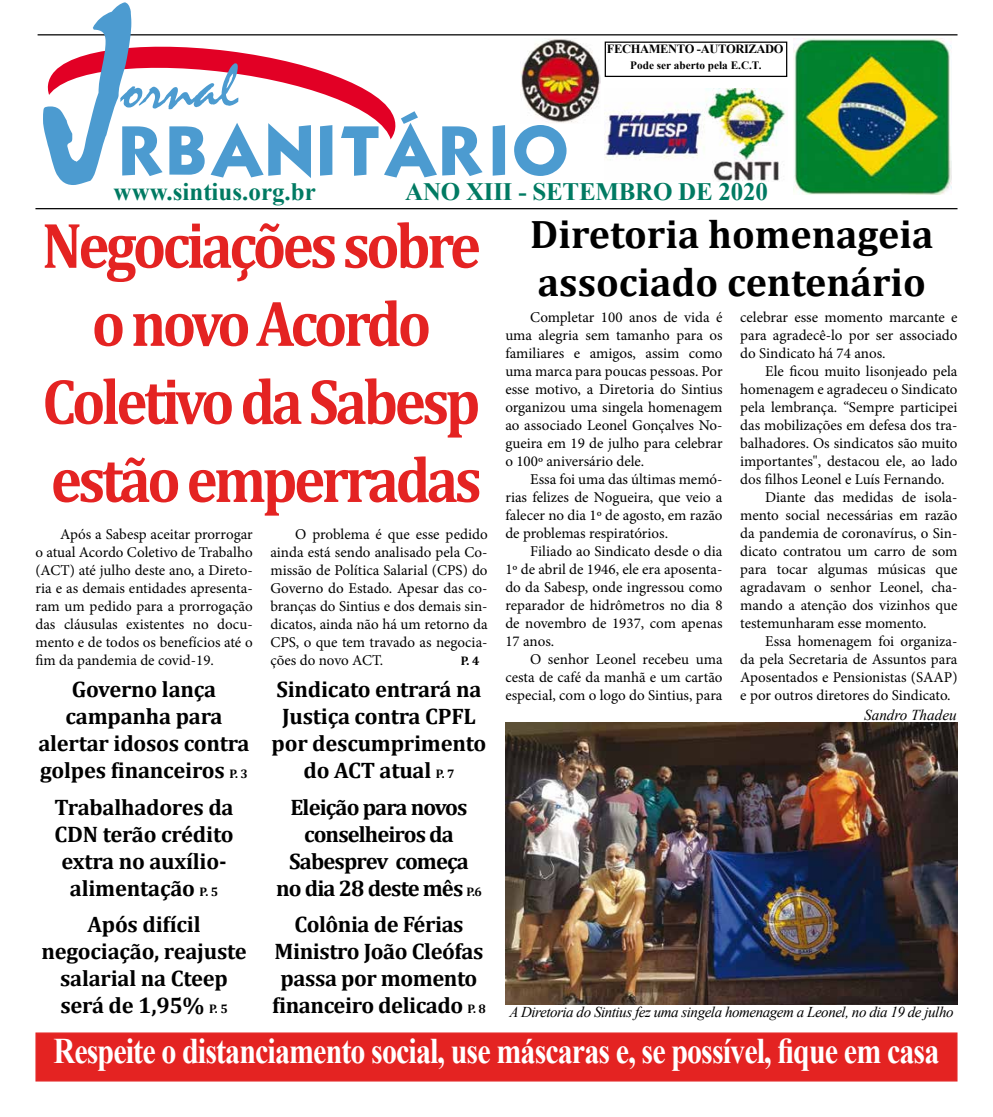
<style>
.page{position:relative;width:993px;height:1117px;background:#fff}
.page>*{position:absolute;margin:0;border:0;box-sizing:border-box;transform-origin:0 0}
.t1{font:250px "Mystical Plain";color:#4c9bd0}
.t2{font:700 65px/78px "Cambria";letter-spacing:-.06em;color:#e42322;text-align:center;scale:.9 1}
.t3{font:60px "Kabana Bold Plain";color:#4c9bd0}
.t4{font:60px "Mystical Plain";color:#4c9bd0}
.t5{font:700 40px/48px "Cambria";color:#000}
.t6{font:700 36px "Times New Roman";letter-spacing:-.03em;color:#fff;scale:.83 1}
.t7{font:700 25px "Times New Roman";letter-spacing:-.01em;color:#007a62}
.t8{font:700 22.5px/27px "Cambria";letter-spacing:-.01em;color:#000;text-align:center}
.t9{font:700 22.5px/27px "Cambria";letter-spacing:-.04em;color:#000;text-align:center}
.t10{font:italic 15.12px "Times New Roman";color:#000}
.t11{font:15px/18px "Minion Pro";color:#000;text-align:justify}
.t12{font:italic 15px "Times New Roman";letter-spacing:-.03em;color:#000}
.t13{font:700 12.5px "Times New Roman";letter-spacing:-.03em;color:#000}
.t14{font:700 12.5px "Cambria";color:#000}
.t15{font:700 11.25px "Times New Roman";color:#000}
.s1{font-size:12.5px}
</style>
<div class="page">
<hr style="left:35px;top:208px;width:922px;height:1px;background:#000">
<svg style="left:37px;top:34px;width:370px;height:13px"></svg>
<svg style="left:104px;top:47px;width:124px;height:4px"></svg>
<svg style="left:47px;top:51px;width:349px;height:89px"></svg>
<hr style="left:38px;top:34px;width:919px;height:1px;background:#000">
<div style="left:604px;top:42px;width:183px;height:35px;border:1px solid #000"></div>
<div style="left:35px;top:1032px;width:922px;height:49px;background:#e42322;border:1px solid #e42322"></div>
<img style="left:793px;top:38px;width:158px;height:157px">
<img style="left:520px;top:39px;width:80px;height:84px">
<img style="left:604px;top:88px;width:181px;height:94px">
<img style="left:505px;top:722px;width:452px;height:282px">
<h1 class="t1" style="left:49px;top:-47px;width:84px">J</h1>
<h3 class="t7" style="left:114px;top:174px;width:204px">www.sintius.org.br</h3>
<p class="t13" style="left:606px;top:40px;width:178px">FECHAMENTO -AUTORIZADO</p>
<p class="t15" style="left:630px;top:57px;width:133px">Pode ser aberto pela E.C.T.</p>
<h3 class="t4" style="left:120px;top:53px;width:119px">ornal</h3>
<h3 class="t3" style="left:119px;top:107px;width:451px">RBANITÁRIO</h3>
<h3 class="t7" style="left:405px;top:174px;width:364px">ANO XIII - SETEMBRO DE 2020</h3>
<h2 class="t2" style="left:42px;top:204px;width:489px">Negociações sobre o novo Acordo<br>Coletivo da Sabesp estão emperradas</h2>
<p class="t11" style="left:35px;top:525px;width:219px;text-indent:25px">Após a Sabesp aceitar prorrogar o atual Acordo Coletivo de Trabalho (ACT) até julho deste ano, a Direto&shy;ria e as demais entidades apresenta&shy;ram um pedido para a prorrogação das cláusulas existentes no docu&shy;mento e de todos os benefícios até o fim da pandemia de covid-19.</p>
<p class="t11" style="left:270px;top:525px;width:219px;text-indent:25px">O problema é que esse pedido ainda está sendo analisado pela Co&shy;missão de Política Salarial (CPS) do Governo do Estado. Apesar das co&shy;branças do Sintius e dos demais sin&shy;dicatos, ainda não há um retorno da CPS, o que tem travado as negocia&shy;ções do novo ACT.</p>
<p class="t14" style="left:460px;top:651px;width:20px">P. 4</p>
<h3 class="t8" style="left:38px;top:675px;width:213px">Governo lança campanha para alertar idosos contra golpes financeiros <span class="s1">P. 3</span></h3>
<h3 class="t8" style="left:271px;top:675px;width:216px">Sindicato entrará na<br>Justiça contra CPFL por descumprimento do ACT atual <span class="s1">P. 7</span></h3>
<h3 class="t9" style="left:276px;top:792px;width:207px">Eleição para novos conselheiros da<br>Sabesprev começa no dia 28 deste mês <span class="s1">P.6</span></h3>
<h3 class="t8" style="left:272px;top:910px;width:215px">Colônia de Férias<br>Ministro João Cleófas passa por momento financeiro delicado <span class="s1">P. 8</span></h3>
<h3 class="t8" style="left:54px;top:792px;width:180px">Trabalhadores da<br>CDN terão crédito extra no auxílio&shy;alimentação <span class="s1">P. 5</span></h3>
<h3 class="t8" style="left:41px;top:910px;width:207px">Após difícil negociação, reajuste salarial na Cteep será de 1,95% <span class="s1">P. 5</span></h3>
<h3 class="t5" style="left:530px;top:209px;width:404px">Diretoria homenageia associado centenário</h3>
<p class="t11" style="left:505px;top:308px;width:219px;text-indent:25px">Completar 100 anos de vida é uma alegria sem tamanho para os familiares e amigos, assim como uma marca para poucas pessoas. Por esse motivo, a Diretoria do Sintius organizou uma singela homenagem ao associado Leonel Gonçalves No&shy;gueira em 19 de julho para celebrar o 100º aniversário dele.</p>
<p class="t11" style="left:505px;top:470px;width:219px;text-indent:25px">Essa foi uma das últimas memó&shy;rias felizes de Nogueira, que veio a falecer no dia 1º de agosto, em razão de problemas respiratórios.</p>
<p class="t11" style="left:505px;top:542px;width:219px;text-indent:25px">Filiado ao Sindicato desde o dia 1º de abril de 1946, ele era aposenta&shy;do da Sabesp, onde ingressou como reparador de hidrômetros no dia 8 de novembro de 1937, com apenas 17 anos.</p>
<p class="t11" style="left:505px;top:650px;width:219px;text-indent:25px">O senhor Leonel recebeu uma cesta de café da manhã e um cartão especial, com o logo do Sintius, para</p>
<p class="t11" style="left:740px;top:308px;width:219px">celebrar esse momento marcante e para agradecê-lo por ser associado do Sindicato há 74 anos.</p>
<p class="t11" style="left:764px;top:362px;width:194px">Ele ficou muito lisonjeado pela</p>
<p class="t11" style="left:740px;top:380px;width:219px">homenagem e agradeceu o Sindicato</p>
<p class="t11" style="left:740px;top:398px;width:219px">pela lembrança. “Sempre participei</p>
<p class="t11" style="left:740px;top:416px;width:219px">das mobilizações em defesa dos tra-</p>
<p class="t11" style="left:740px;top:434px;width:219px">balhadores. Os sindicatos são muito</p>
<p class="t11" style="left:740px;top:452px;width:219px">importantes", destacou ele, ao lado</p>
<p class="t11" style="left:740px;top:470px;width:206px">dos filhos Leonel e Luís Fernando.</p>
<p class="t11" style="left:764px;top:488px;width:194px">Diante das medidas de isola-</p>
<p class="t11" style="left:740px;top:506px;width:219px">mento social necessárias em razão</p>
<p class="t11" style="left:740px;top:524px;width:219px">da pandemia de coronavírus, o Sin-</p>
<p class="t11" style="left:740px;top:542px;width:219px">dicato contratou um carro de som</p>
<p class="t11" style="left:740px;top:560px;width:219px">para tocar algumas músicas que</p>
<p class="t11" style="left:740px;top:578px;width:219px">agradavam o senhor Leonel, cha-</p>
<p class="t11" style="left:740px;top:596px;width:219px">mando a atenção dos vizinhos que</p>
<p class="t11" style="left:740px;top:614px;width:188px">testemunharam esse momento.</p>
<p class="t11" style="left:764px;top:632px;width:194px">Essa homenagem foi organiza-</p>
<p class="t11" style="left:740px;top:650px;width:219px">da pela Secretaria de Assuntos para</p>
<p class="t11" style="left:740px;top:668px;width:219px">Aposentados e Pensionistas (SAAP)</p>
<p class="t11" style="left:740px;top:686px;width:212px">e por outros diretores do Sindicato.</p>
<p class="t10" style="left:864px;top:704px;width:94px">Sandro Thadeu</p>
<p class="t12" style="left:509px;top:1001px;width:445px">A Diretoria do Sintius fez uma singela homenagem a Leonel, no dia 19 de julho</p>
<h3 class="t6" style="left:54px;top:1025px;width:1068px">Respeite o distanciamento social, use máscaras e, se possível, fique em casa</h3>
</div>
